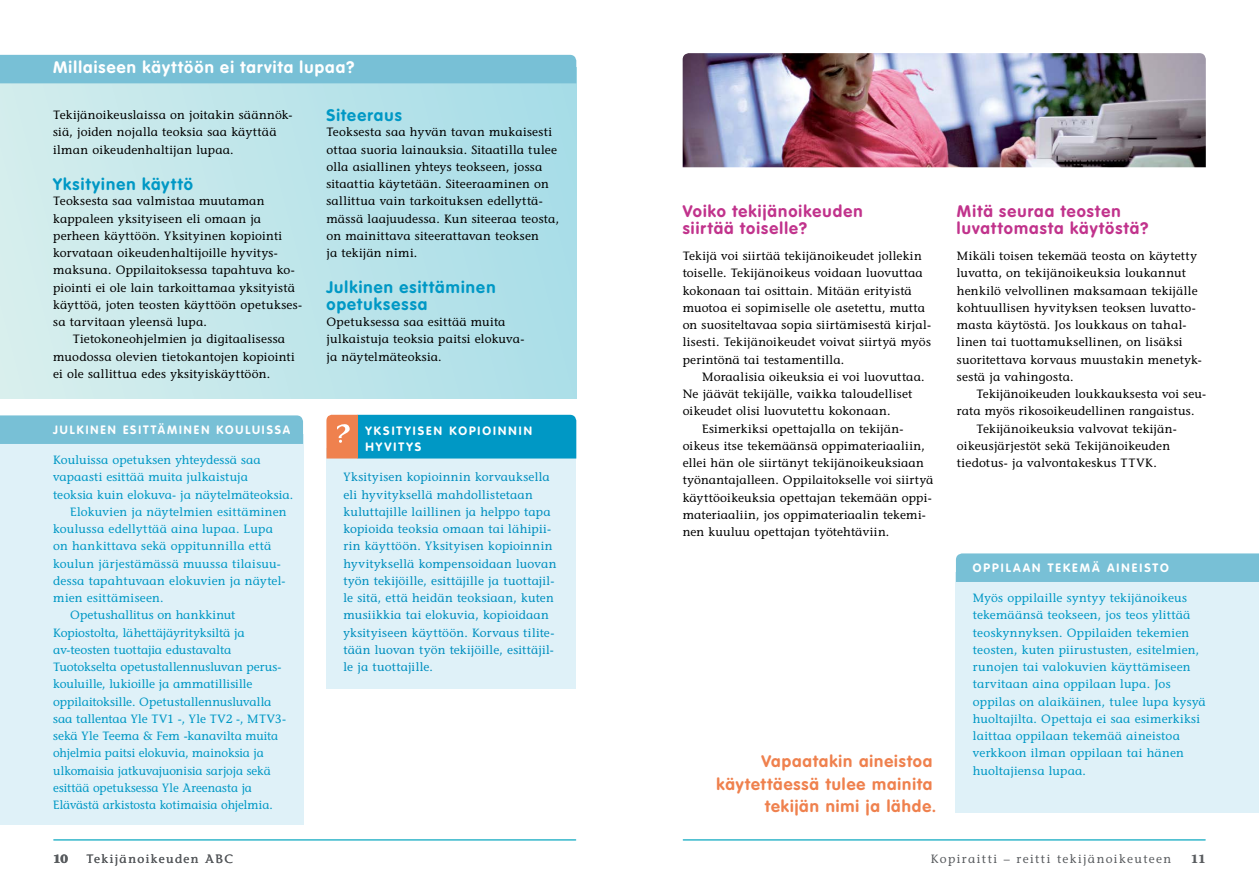
<style>
.page{position:relative;width:1259px;height:893px;background:#fff}
.page>*{position:absolute;margin:0;border:0;box-sizing:border-box;transform-origin:0 0}
.t1{font:700 16.5px/17.2px "VAG Rounded";letter-spacing:.07em;color:#c1338c}
.t2{font:700 16.5px/22.5px "VAG Rounded";letter-spacing:.06em;color:#ef814e;text-align:right}
.t3{font:700 16.5px/17.2px "VAG Rounded";letter-spacing:.07em;color:#0098c5}
.t4{font:700 16.5px "VAG Rounded";letter-spacing:.07em;color:#fff}
.t5{font:12px/17.2px "Stone Informal";letter-spacing:.015em;color:#000}
.t6{font:12px/17.2px "Stone Informal";letter-spacing:.01em;color:#0098c5}
.t7{font:12px "Stone Informal";letter-spacing:-.01em;color:#0098c5}
.t8{font:700 12px/16px "VAG Rounded";letter-spacing:.17em;color:#fff}
.t9{font:12px "Stone Informal";letter-spacing:.11em;color:#595c5f}
.t10{font:12px "Stone Informal";letter-spacing:.03em;color:#0098c5}
.t11{font:700 12px "Stone Informal";color:#595c5f}
</style>
<div class="page">
<hr style="left:54px;top:839px;width:522px;height:1px;background:#00a4be">
<div style="left:0;top:68px;width:576px;height:330px;background:linear-gradient(to right,#d6eeed,#a8dde8)"></div>
<div style="left:0;top:55px;width:576px;height:28px;background:#78c0d6"></div>
<hr style="left:683px;top:839px;width:522px;height:1px;background:#00a4be">
<div style="left:956px;top:572px;width:303px;height:241px;background:#dff1f8"></div>
<img style="left:682px;top:53px;width:523px;height:114px">
<div style="left:956px;top:553px;width:303px;height:29px;background:#78c0d6"></div>
<div style="left:326px;top:449px;width:250px;height:240px;background:#dff1f8"></div>
<svg style="left:326px;top:415px;width:250px;height:43px;background:#1e96b7"></svg>
<div style="left:0;top:434px;width:303px;height:391px;background:#dff1f8"></div>
<div style="left:0;top:415px;width:303px;height:29px;background:#78c0d6"></div>
<h1 class="t4" style="left:53px;top:58px;width:303px">Millaiseen käyttöön ei tarvita lupaa?</h1>
<h1 class="t3" style="left:326px;top:107px;width:77px">Siteeraus</h1>
<p class="t5" style="left:326px;top:124px;width:234px">Teoksesta saa hyvän tavan mukaisesti ottaa suoria lainauksia. Sitaatilla tulee olla asiallinen yhteys teokseen, jossa sitaattia käytetään. Siteeraaminen on sallittua vain tarkoituksen edellyttä&shy;mässä laajuudessa. Kun siteeraa teosta, on mainittava siteerattavan teoksen<br>ja tekijän nimi.</p>
<h1 class="t3" style="left:326px;top:279px;width:171px">Julkinen esittäminen opetuksessa</h1>
<p class="t5" style="left:326px;top:313px;width:199px">Opetuksessa saa esittää muita julkaistuja teoksia paitsi elokuva&shy;ja näytelmäteoksia.</p>
<p class="t5" style="left:53px;top:106px;width:241px">Tekijänoikeuslaissa on joitakin säännök&shy;siä, joiden nojalla teoksia saa käyttää ilman oikeudenhaltijan lupaa.</p>
<h1 class="t3" style="left:53px;top:176px;width:141px">Yksityinen käyttö</h1>
<p class="t5" style="left:53px;top:193px;width:250px">Teoksesta saa valmistaa muutaman kappaleen yksityiseen eli omaan ja perheen käyttöön. Yksityinen kopiointi korvataan oikeudenhaltijoille hyvitys&shy;maksuna. Oppilaitoksessa tapahtuva ko&shy;piointi ei ole lain tarkoittamaa yksityistä käyttöä, joten teosten käyttöön opetukses&shy;sa tarvitaan yleensä lupa.</p>
<p class="t5" style="left:53px;top:331px;width:243px;text-indent:20px">Tietokoneohjelmien ja digitaalisessa muodossa olevien tietokantojen kopiointi ei ole sallittua edes yksityiskäyttöön.</p>
<p class="t8" style="left:53px;top:422px;width:238px">JULKINEN ESITTÄMINEN KOULUISSA</p>
<p class="t6" style="left:53px;top:451px;width:209px">Kouluissa opetuksen yhteydessä saa</p>
<p class="t6" style="left:53px;top:469px;width:196px">vapaasti esittää muita julkaistuja</p>
<p class="t6" style="left:53px;top:486px;width:242px">teoksia kuin elokuva- ja näytelmäteoksia.</p>
<p class="t6" style="left:70px;top:503px;width:218px">Elokuvien ja näytelmien esittäminen</p>
<p class="t6" style="left:53px;top:520px;width:221px">koulussa edellyttää aina lupaa. Lupa</p>
<p class="t6" style="left:53px;top:538px;width:220px">on hankittava sekä oppitunnilla että</p>
<p class="t10" style="left:53px;top:556px;width:229px">koulun järjestämässä muussa tilaisuu-</p>
<p class="t6" style="left:53px;top:572px;width:234px">dessa tapahtuvaan elokuvien ja näytel-</p>
<p class="t6" style="left:53px;top:589px;width:112px">mien esittämiseen.</p>
<p class="t6" style="left:70px;top:607px;width:167px">Opetushallitus on hankkinut</p>
<p class="t7" style="left:53px;top:625px;width:193px">Kopiostolta, lähettäjäyrityksiltä ja</p>
<p class="t6" style="left:53px;top:641px;width:180px">av-teosten tuottajia edustavalta</p>
<p class="t6" style="left:53px;top:658px;width:229px">Tuotokselta opetustallennusluvan perus-</p>
<p class="t6" style="left:53px;top:676px;width:201px">kouluille, lukioille ja ammatillisille</p>
<p class="t6" style="left:53px;top:693px;width:220px">oppilaitoksille. Opetustallennusluvalla</p>
<p class="t6" style="left:53px;top:710px;width:234px">saa tallentaa Yle TV1 -, Yle TV2 -, MTV3-</p>
<p class="t6" style="left:53px;top:727px;width:226px">sekä Yle Teema &amp; Fem -kanavilta muita</p>
<p class="t7" style="left:53px;top:746px;width:212px">ohjelmia paitsi elokuvia, mainoksia ja</p>
<p class="t7" style="left:53px;top:763px;width:219px">ulkomaisia jatkuvajuonisia sarjoja sekä</p>
<p class="t6" style="left:53px;top:779px;width:200px">esittää opetuksessa Yle Areenasta ja</p>
<p class="t6" style="left:53px;top:796px;width:221px">Elävästä arkistosta kotimaisia ohjelmia.</p>
<p class="t8" style="left:365px;top:423px;width:168px">YKSITYISEN KOPIOINNIN<br>HYVITYS</p>
<p class="t6" style="left:343px;top:469px;width:214px">Yksityisen kopioinnin korvauksella eli hyvityksellä mahdollistetaan kuluttajille laillinen ja helppo tapa kopioida teoksia omaan tai lähipii&shy;rin käyttöön. Yksityisen kopioinnin hyvityksellä kompensoidaan luovan työn tekijöille, esittäjille ja tuottajil&shy;le sitä, että heidän teoksiaan, kuten musiikkia tai elokuvia, kopioidaan yksityiseen käyttöön. Korvaus tilite&shy;tään luovan työn tekijöille, esittäjil&shy;le ja tuottajille.</p>
<h1 class="t1" style="left:682px;top:203px;width:182px">Voiko tekijänoikeuden siirtää toiselle?</h1>
<p class="t5" style="left:682px;top:247px;width:250px">Tekijä voi siirtää tekijänoikeudet jollekin toiselle. Tekijänoikeus voidaan luovuttaa kokonaan tai osittain. Mitään erityistä muotoa ei sopimiselle ole asetettu, mutta on suositeltavaa sopia siirtämisestä kirjal&shy;lisesti. Tekijänoikeudet voivat siirtyä myös perintönä tai testamentilla.</p>
<p class="t5" style="left:702px;top:368px;width:224px">Moraalisia oikeuksia ei voi luovuttaa.</p>
<p class="t5" style="left:682px;top:385px;width:231px">Ne jäävät tekijälle, vaikka taloudelliset</p>
<p class="t5" style="left:682px;top:403px;width:209px">oikeudet olisi luovutettu kokonaan.</p>
<p class="t5" style="left:702px;top:420px;width:202px">Esimerkiksi opettajalla on tekijän-</p>
<p class="t5" style="left:682px;top:437px;width:244px">oikeus itse tekemäänsä oppimateriaaliin,</p>
<p class="t5" style="left:682px;top:454px;width:243px">ellei hän ole siirtänyt tekijänoikeuksiaan</p>
<p class="t5" style="left:682px;top:472px;width:252px">työnantajalleen. Oppilaitokselle voi siirtyä</p>
<p class="t5" style="left:682px;top:489px;width:250px">käyttöoikeuksia opettajan tekemään oppi-</p>
<p class="t5" style="left:682px;top:506px;width:245px">materiaaliin, jos oppimateriaalin tekemi-</p>
<p class="t5" style="left:682px;top:523px;width:208px">nen kuuluu opettajan työtehtäviin.</p>
<h1 class="t2" style="left:716px;top:751px;width:221px">Vapaatakin aineistoa käytettäessä tulee mainita tekijän nimi ja lähde.</h1>
<h1 class="t1" style="left:957px;top:203px;width:193px">Mitä seuraa teosten luvattomasta käytöstä?</h1>
<p class="t5" style="left:957px;top:247px;width:246px">Mikäli toisen tekemää teosta on käytetty luvatta, on tekijänoikeuksia loukannut henkilö velvollinen maksamaan tekijälle kohtuullisen hyvityksen teoksen luvatto&shy;masta käytöstä. Jos loukkaus on tahal&shy;linen tai tuottamuksellinen, on lisäksi suoritettava korvaus muustakin menetyk&shy;sestä ja vahingosta.</p>
<p class="t5" style="left:976px;top:385px;width:230px">Tekijänoikeuden loukkauksesta voi seu-</p>
<p class="t5" style="left:957px;top:403px;width:239px">rata myös rikosoikeudellinen rangaistus.</p>
<p class="t5" style="left:976px;top:420px;width:201px">Tekijänoikeuksia valvovat tekijän-</p>
<p class="t5" style="left:957px;top:437px;width:215px">oikeusjärjestöt sekä Tekijänoikeuden</p>
<p class="t5" style="left:957px;top:454px;width:201px">tiedotus- ja valvontakeskus TTVK.</p>
<p class="t8" style="left:973px;top:560px;width:197px">OPPILAAN TEKEMÄ AINEISTO</p>
<p class="t6" style="left:973px;top:589px;width:234px">Myös oppilaille syntyy tekijänoikeus tekemäänsä teokseen, jos teos ylittää teoskynnyksen. Oppilaiden tekemien teosten, kuten piirustusten, esitelmien, runojen tai valokuvien käyttämiseen tarvitaan aina oppilaan lupa. Jos oppilas on alaikäinen, tulee lupa kysyä huoltajilta. Opettaja ei saa esimerkiksi laittaa oppilaan tekemää aineistoa verkkoon ilman oppilaan tai hänen huoltajiensa lupaa.</p>
<p class="t11" style="left:53px;top:852px;width:16px">10</p>
<p class="t9" style="left:86px;top:852px;width:148px">Tekijänoikeuden ABC</p>
<p class="t9" style="left:930px;top:852px;width:242px">Kopiraitti – reitti tekijänoikeuteen</p>
<p class="t11" style="left:1191px;top:852px;width:16px">11</p>
</div>
